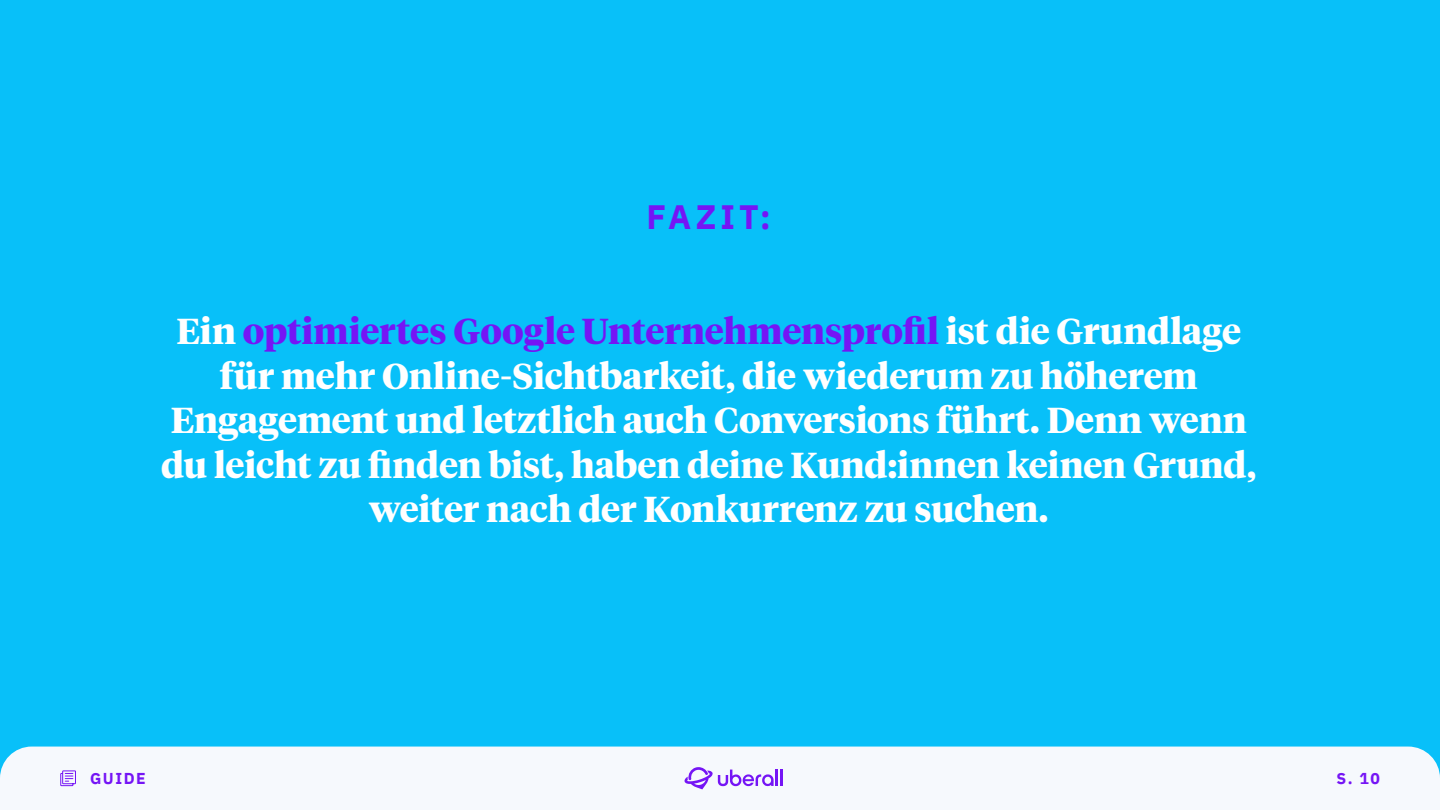
<style>
.page{position:relative;width:1440px;height:810px;background:#08c0f9}
.page>*{position:absolute;margin:0;border:0;box-sizing:border-box;transform-origin:0 0}
.t1{font:700 35.92px/44.6px "Tiempos Headline";color:#fff;text-align:center}
.t2{font:700 33.75px "IBM Plex Sans";letter-spacing:.12em;color:#7515f5}
.t3{font:700 15.75px "IBM Plex Sans";letter-spacing:.095em;color:#7515f5}
.s1{color:#7515f5}
</style>
<div class="page">
<div style="left:0;top:747px;width:1440px;height:63px;background:#f6f9fd"></div>
<svg style="left:685px;top:767px;width:97px;height:22px;background:#cfb4fa"></svg>
<svg style="left:60px;top:770px;width:16px;height:16px"></svg>
<p class="t2" style="left:646px;top:190px;width:126px">FAZIT:</p>
<p class="t1" style="left:161px;top:307px;width:1097px">Ein <span class="s1">optimiertes Google Unternehmensprofil</span> ist die Grundlage für mehr Online-Sichtbarkeit, die wiederum zu höherem Engagement und letztlich auch Conversions führt. Denn wenn du leicht zu finden bist, haben deine Kund:innen keinen Grund, weiter nach der Konkurrenz zu suchen.</p>
<p class="t3" style="left:90px;top:766px;width:57px">GUIDE</p>
<p class="t3" style="left:1336px;top:766px;width:45px">S. 10</p>
</div>
